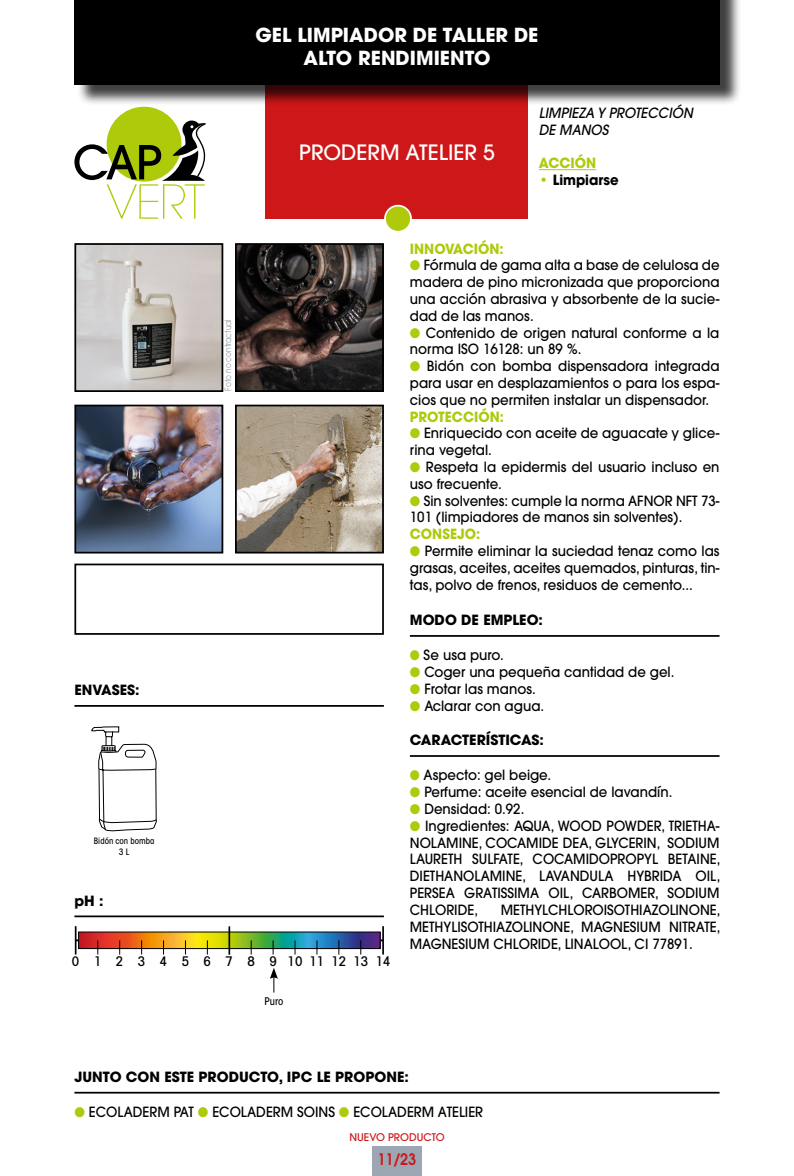
<style>
.page{position:relative;width:794px;height:1176px;background:#fff}
.page>*{position:absolute;margin:0;border:0;box-sizing:border-box;transform-origin:0 0}
.t1{font:500 21px "ITC Avant Garde Std";color:#fff}
.t2{font:700 19.25px "ITC Avant Garde Std";color:#fff}
.t3{font:600 15.75px "ITC Avant Garde Std";color:#cd1719;scale:.9 1}
.t4{font:500 14px/16.8px "ITC Avant Garde Std";color:#000;text-align:justify;scale:.95 1}
.t5{font:700 14px "ITC Avant Garde Std";color:#000}
.t6{font:700 14px "ITC Avant Garde Std";color:#afca0b;scale:.95 1}
.t7{font:italic 500 14px "ITC Avant Garde Std";color:#000;scale:.95 1}
.t8{font:700 14px "ITC Avant Garde Std";color:#000;scale:.95 1}
.t9{font:500 condensed 13.3px "Avant Garde";letter-spacing:.265em;color:#000}
.t10{font:500 10.5px "ITC Avant Garde Std";color:#cd1719}
.t11{font:500 condensed 10.5px "ITC Avant Garde Std";color:#000}
.t12{font:8.75px "ITC Avant Garde Std";color:#91989c;scale:.85 1}
.t13{font:500 condensed 8.75px "ITC Avant Garde Std";color:#000}
.s1{color:#afca0b}
</style>
<div class="page">
<div style="left:266px;top:79px;width:262px;height:140px;background:#cd1719"></div>
<div style="left:74px;top:563px;width:310px;height:72px;border:2px solid #000"></div>
<div style="left:372px;top:1146px;width:50px;height:30px;background:#9ca7b3"></div>
<div style="left:107px;top:107px;width:74px;height:75px;background:#afca0b;border-radius:50%"></div>
<svg style="left:74px;top:121px;width:132px;height:98px"></svg>
<div style="left:385px;top:206px;width:26px;height:26px;background:#afca0b;border-radius:50%"></div>
<div style="left:384px;top:205px;width:28px;height:28px;border:2px solid #fff;border-radius:50%"></div>
<div style="left:77px;top:0;width:664px;height:106px;background:#000;opacity:.75"></div>
<div style="left:74px;top:0;width:645px;height:84px;background:#000"></div>
<hr style="left:539px;top:169px;width:57px;height:1px;background:#afca0b">
<hr style="left:74px;top:705px;width:310px;height:2px;background:#000">
<hr style="left:410px;top:635px;width:309px;height:2px;background:#000">
<hr style="left:410px;top:755px;width:309px;height:2px;background:#000">
<hr style="left:74px;top:915px;width:310px;height:2px;background:#000">
<hr style="left:76px;top:939px;width:307px;height:2px;background:#000">
<svg style="left:75px;top:926px;width:306px;height:29px"></svg>
<hr style="left:228px;top:926px;width:2px;height:28px;background:#000">
<hr style="left:382px;top:926px;width:2px;height:28px;background:#000">
<svg style="left:270px;top:968px;width:8px;height:24px"></svg>
<svg style="left:92px;top:726px;width:65px;height:105px"></svg>
<hr style="left:74px;top:1092px;width:645px;height:1px;background:#000">
<img style="left:77px;top:246px;width:143px;height:143px">
<div style="left:74px;top:243px;width:149px;height:149px;border:2px solid #000"></div>
<img style="left:77px;top:408px;width:143px;height:142px">
<div style="left:74px;top:405px;width:149px;height:148px;border:2px solid #000"></div>
<img style="left:238px;top:246px;width:143px;height:143px">
<div style="left:235px;top:243px;width:149px;height:149px;border:2px solid #000"></div>
<img style="left:238px;top:408px;width:143px;height:142px">
<div style="left:235px;top:405px;width:149px;height:148px;border:2px solid #000"></div>
<p class="t2" style="left:255px;top:22px;width:284px">GEL LIMPIADOR DE TALLER DE</p>
<p class="t2" style="left:303px;top:45px;width:188px">ALTO RENDIMIENTO</p>
<p class="t5" style="left:74px;top:681px;width:67px">ENVASES:</p>
<p class="t13" style="left:94px;top:836px;width:62px">Bidón con bomba</p>
<p class="t13" style="left:119px;top:846px;width:12px">3 L</p>
<p class="t5" style="left:74px;top:891px;width:31px">pH :</p>
<p class="t12" style="left:223px;top:391px;width:86px;rotate:-90deg">Foto no contractual</p>
<p class="t1" style="left:299px;top:139px;width:197px">PRODERM ATELIER 5</p>
<p class="t7" style="left:539px;top:104px;width:163px">LIMPIEZA Y PROTECCIÓN</p>
<p class="t7" style="left:539px;top:121px;width:75px">DE MANOS</p>
<p class="t6" style="left:539px;top:154px;width:62px">ACCIÓN</p>
<p class="t8" style="left:539px;top:171px;width:86px"><span class="s1">•</span> Limpiarse</p>
<p class="t6" style="left:410px;top:239px;width:100px">INNOVACIÓN:</p>
<p class="t4" style="left:410px;top:257px;width:327px"><span class="s1">●</span> Fórmula de gama alta a base de celulosa de madera de pino micronizada que proporciona una acción abrasiva y absorbente de la sucie&shy;dad de las manos.</p>
<p class="t4" style="left:410px;top:324px;width:327px"><span class="s1">●</span> Contenido de origen natural conforme a la norma ISO 16128: un 89 %.</p>
<p class="t4" style="left:410px;top:357px;width:327px"><span class="s1">●</span> Bidón con bomba dispensadora integrada para usar en desplazamientos o para los espa&shy;cios que no permiten instalar un dispensador.</p>
<p class="t6" style="left:410px;top:407px;width:101px">PROTECCIÓN:</p>
<p class="t4" style="left:410px;top:425px;width:327px"><span class="s1">●</span> Enriquecido con aceite de aguacate y glice&shy;rina vegetal.</p>
<p class="t4" style="left:410px;top:458px;width:327px"><span class="s1">●</span> Respeta la epidermis del usuario incluso en uso frecuente.</p>
<p class="t4" style="left:410px;top:492px;width:327px"><span class="s1">●</span> Sin solventes: cumple la norma AFNOR NFT 73-<br>101 (limpiadores de manos sin solventes).</p>
<p class="t6" style="left:410px;top:525px;width:76px">CONSEJO:</p>
<p class="t4" style="left:410px;top:542px;width:327px"><span class="s1">●</span> Permite eliminar la suciedad tenaz como las grasas, aceites, aceites quemados, pinturas, tin&shy;tas, polvo de frenos, residuos de cemento...</p>
<p class="t5" style="left:410px;top:611px;width:135px">MODO DE EMPLEO:</p>
<p class="t4" style="left:410px;top:647px;width:100px"><span class="s1">●</span> Se usa puro.</p>
<p class="t4" style="left:410px;top:663px;width:280px"><span class="s1">●</span> Coger una pequeña cantidad de gel.</p>
<p class="t4" style="left:410px;top:680px;width:134px"><span class="s1">●</span> Frotar las manos.</p>
<p class="t4" style="left:410px;top:697px;width:143px"><span class="s1">●</span> Aclarar con agua.</p>
<p class="t5" style="left:410px;top:731px;width:136px">CARACTERÍSTICAS:</p>
<p class="t4" style="left:410px;top:767px;width:150px"><span class="s1">●</span> Aspecto: gel beige.</p>
<p class="t4" style="left:410px;top:783px;width:278px"><span class="s1">●</span> Perfume: aceite esencial de lavandín.</p>
<p class="t4" style="left:410px;top:800px;width:122px"><span class="s1">●</span> Densidad: 0.92.</p>
<p class="t4" style="left:410px;top:817px;width:328px"><span class="s1">●</span> Ingredientes: AQUA, WOOD POWDER, TRIETHA-NOLAMINE, COCAMIDE DEA, GLYCERIN, SODIUM LAURETH SULFATE, COCAMIDOPROPYL BETAINE, DIETHANOLAMINE, LAVANDULA HYBRIDA OIL, PERSEA GRATISSIMA OIL, CARBOMER, SODIUM CHLORIDE,</p>
<p class="t4" style="left:410px;top:901px;width:328px;text-indent:91px">METHYLCHLOROISOTHIAZOLINONE, METHYLISOTHIAZOLINONE, MAGNESIUM NITRATE, MAGNESIUM CHLORIDE, LINALOOL, CI 77891.</p>
<p class="t9" style="left:72px;top:953px;width:320px">0 1 2 3 4 5 6 7 8 91011121314</p>
<p class="t11" style="left:264px;top:994px;width:20px">Puro</p>
<p class="t5" style="left:74px;top:1067px;width:336px">JUNTO CON ESTE PRODUCTO, IPC LE PROPONE:</p>
<p class="t4" style="left:74px;top:1103px;width:432px"><span class="s1">●</span> ECOLADERM PAT <span class="s1">●</span> ECOLADERM SOINS <span class="s1">●</span> ECOLADERM ATELIER</p>
<p class="t10" style="left:349px;top:1130px;width:97px">NUEVO PRODUCTO</p>
<p class="t3" style="left:378px;top:1149px;width:44px">11/23</p>
</div>
